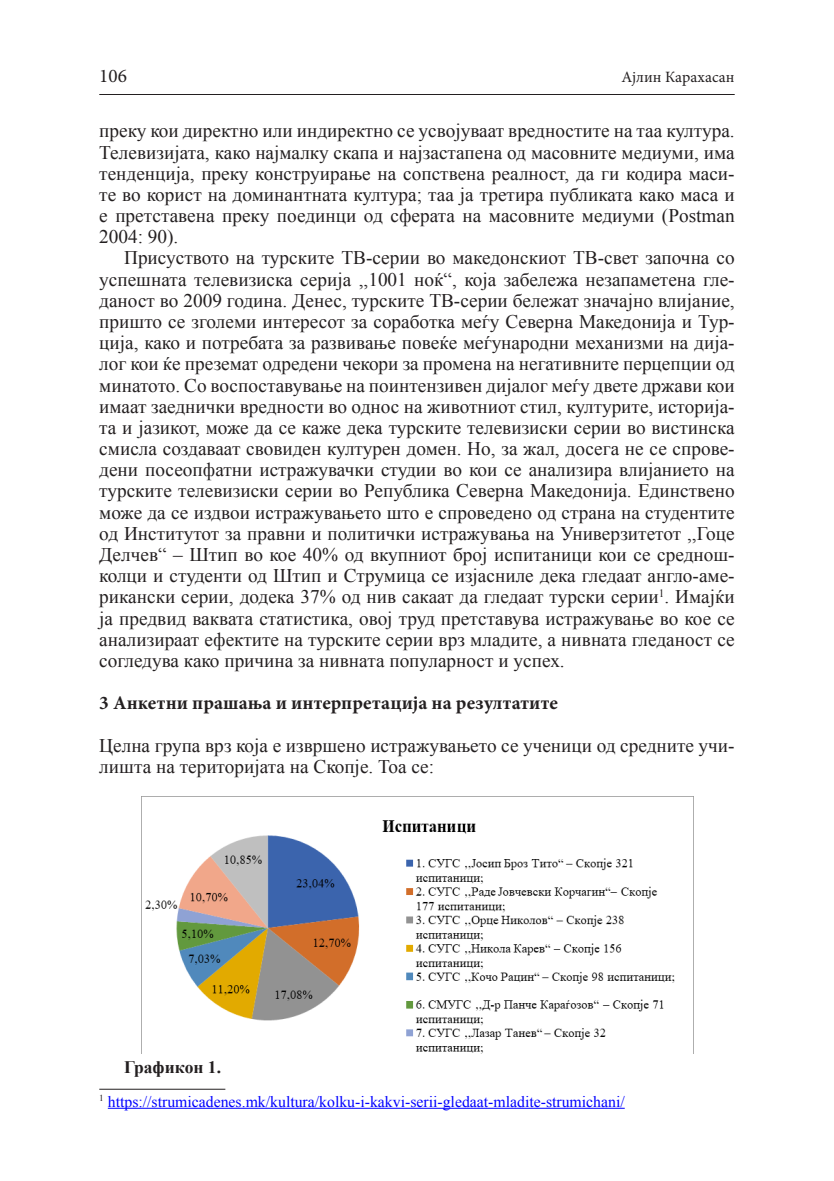
<style>
.page{position:relative;width:834px;height:1181px;background:#fff}
.page>*{position:absolute;margin:0;border:0;box-sizing:border-box;transform-origin:0 0}
.t1{font:19.25px/21.2px "Times New Roman t";color:#231f20;text-align:justify}
.t2{font:700 19.25px "Minion Pro";color:#231f20}
.t3{font:19.25px "Minion Pro";color:#231f20}
.t4{font:700 17.5px "Times New Roman t";color:#231f20}
.t5{font:15.75px "Times New Roman t";color:#00f}
.t6{font:15.75px "Minion Pro";color:#231f20}
</style>
<div class="page">
<hr style="left:99px;top:94px;width:635px;height:1px;background:#231f20">
<img style="left:142px;top:796px;width:551px;height:258px">
<hr style="left:99px;top:1089px;width:126px;height:1px;background:#231f20">
<hr style="left:108px;top:1108px;width:516px;height:1px;background:#00f">
<p class="t3" style="left:99px;top:63px;width:29px">106</p>
<p class="t6" style="left:621px;top:67px;width:115px">Ајлин Карахасан</p>
<p class="t1" style="left:99px;top:120px;width:636px">преку кои директно или индиректно се усвојуваат вредностите на таа култура.<br>Телевизијата, како најмалку скапа и најзастапена од масовните медиуми, има тенденција, преку конструирање на сопствена реалност, да ги кодира маси&shy;те во корист на доминантната култура; таа ја третира публиката како маса и е претставена преку поединци од сферата на масовните медиуми (Postman 2004: 90).</p>
<p class="t1" style="left:99px;top:247px;width:636px;text-indent:25px">Присуството на турските ТВ-серии во македонскиот ТВ-свет започна со успешната телевизиска серија ,,1001 ноќ“, која забележа незапаметена гле&shy;даност во 2009 година. Денес, турските ТВ-серии бележат значајно влијание, пришто се зголеми интересот за соработка меѓу Северна Македонија и Тур&shy;ција, како и потребата за развивање повеќе меѓународни механизми на дија&shy;лог кои ќе преземат одредени чекори за промена на негативните перцепции од минатото. Со воспоставување на поинтензивен дијалог меѓу двете држави кои имаат заеднички вредности во однос на животниот стил, културите, историја&shy;та и јазикот, може да се каже дека турските телевизиски серии во вистинска смисла создаваат свовиден културен домен. Но, за жал, досега не се спрове&shy;дени посеопфатни истражувачки студии во кои се анализира влијанието на турските телевизиски серии во Република Северна Македонија. Единствено може да се издвои истражувањето што е спроведено од страна на студентите од Институтот за правни и политички истражувања на Универзитетот ,,Гоце Делчев“ – Штип во кое 40% од вкупниот број испитаници кои се среднош&shy;колци и студенти од Штип и Струмица се изјасниле дека гледаат англо-аме&shy;рикански серии, додека 37% од нив сакаат да гледаат турски серии<sup>1</sup>. Имајќи ја предвид ваквата статистика, овој труд претставува истражување во кое се анализираат ефектите на турските серии врз младите, а нивната гледаност се согледува како причина за нивната популарност и успех.</p>
<p class="t2" style="left:99px;top:689px;width:460px">3 Анкетни прашања и интерпретација на резултатите</p>
<p class="t1" style="left:99px;top:734px;width:636px">Целна група врз која е извршено истражувањето се ученици од средните учи&shy;лишта на територијата на Скопје. Тоа се:</p>
<p class="t4" style="left:124px;top:1055px;width:98px">Графикон 1.</p>
<p class="t5" style="left:99px;top:1090px;width:527px"><sup>1</sup> https://strumicadenes.mk/kultura/kolku-i-kakvi-serii-gledaat-mladite-strumichani/</p>
</div>
